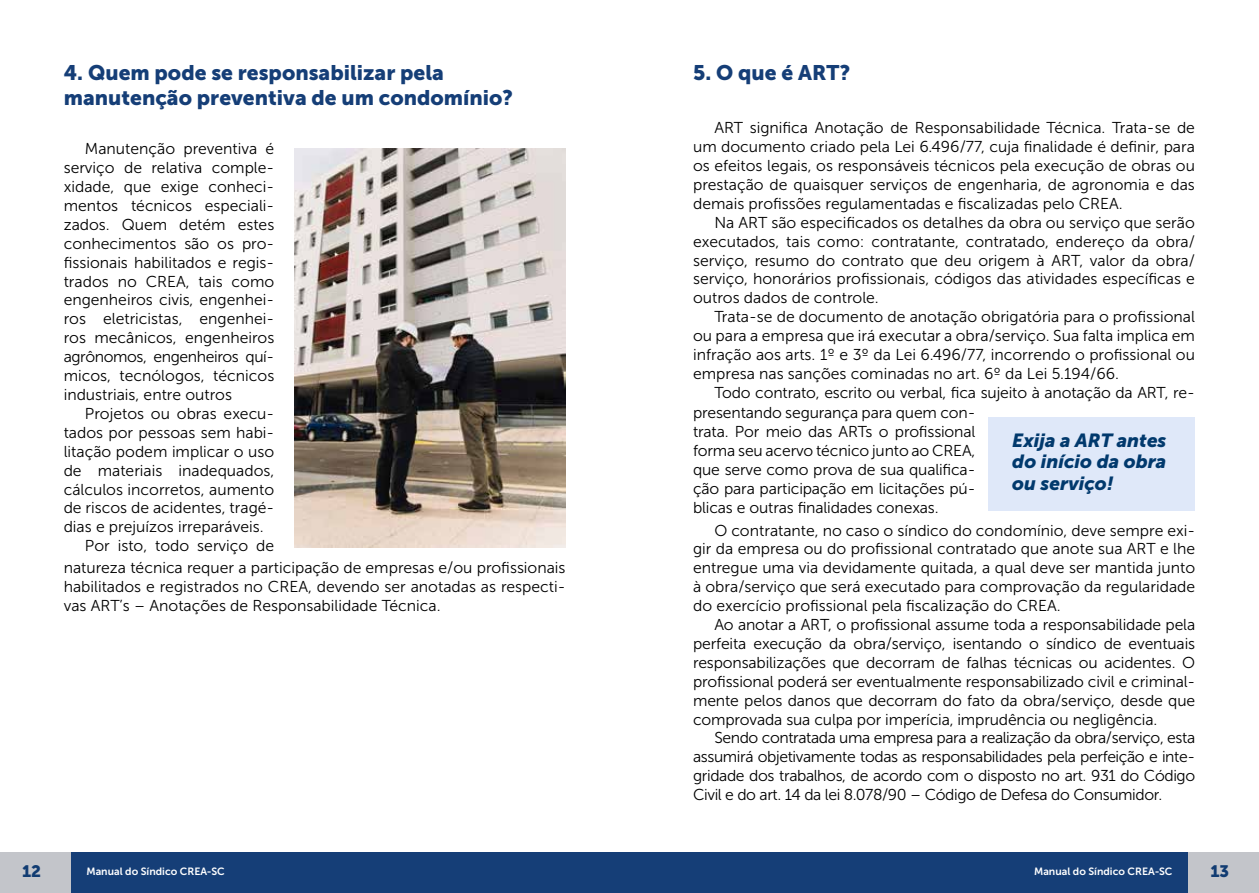
<style>
.page{position:relative;width:1259px;height:893px;background:#fff}
.page>*{position:absolute;margin:0;border:0;box-sizing:border-box;transform-origin:0 0}
.t1{font:21px/25.2px "Museo Sans 900";color:#153e77}
.t2{font:italic 18.9px/21.6px "Museo Sans 900";color:#01396d;text-align:justify}
.t3{font:16.5px "Museo Sans 900";color:#113c72}
.t4{font:15.75px/18.9px "Museo Sans 300";color:#000;text-align:justify}
.t5{font:10.5px "Museo Sans 700";color:#fff}
</style>
<div class="page">
<div style="left:629px;top:852px;width:630px;height:41px;background:#153e77"></div>
<div style="left:0;top:852px;width:629px;height:41px;background:#153e77"></div>
<div style="left:1188px;top:852px;width:71px;height:41px;background:#c3c5ca"></div>
<div style="left:0;top:852px;width:71px;height:41px;background:#c3c5ca"></div>
<div style="left:988px;top:417px;width:207px;height:94px;background:#dfe8f9"></div>
<img style="left:294px;top:149px;width:272px;height:398px">
<h1 class="t1" style="left:64px;top:59px;width:451px">4. Quem pode se responsabilizar pela manutenção preventiva de um condomínio?</h1>
<p class="t4" style="left:64px;top:140px;width:212px;text-indent:21px">Manutenção preventiva é serviço de relativa comple&shy;xidade, que exige conheci&shy;mentos técnicos especiali&shy;zados. Quem detém estes conhecimentos são os pro&shy;fissionais habilitados e regis&shy;trados no CREA, tais como engenheiros civis, engenhei&shy;ros eletricistas, engenhei&shy;ros mecânicos, engenheiros agrônomos, engenheiros quí&shy;micos, tecnólogos, técnicos industriais, entre outros</p>
<p class="t4" style="left:85px;top:404px;width:191px">Projetos ou obras execu-</p>
<p class="t4" style="left:64px;top:423px;width:212px">tados por pessoas sem habi-</p>
<p class="t4" style="left:64px;top:442px;width:212px">litação podem implicar o uso</p>
<p class="t4" style="left:64px;top:461px;width:212px">de materiais inadequados,</p>
<p class="t4" style="left:64px;top:480px;width:212px">cálculos incorretos, aumento</p>
<p class="t4" style="left:64px;top:499px;width:212px">de riscos de acidentes, tragé-</p>
<p class="t4" style="left:64px;top:518px;width:201px">dias e prejuízos irreparáveis.</p>
<p class="t4" style="left:85px;top:536px;width:191px">Por isto, todo serviço de</p>
<p class="t4" style="left:64px;top:558px;width:503px">natureza técnica requer a participação de empresas e/ou profissionais habilitados e registrados no CREA, devendo ser anotadas as respecti&shy;vas ART’s – Anotações de Responsabilidade Técnica.</p>
<h1 class="t1" style="left:693px;top:60px;width:158px">5. O que é ART?</h1>
<p class="t4" style="left:693px;top:118px;width:503px;text-indent:21px">ART significa Anotação de Responsabilidade Técnica. Trata-se de um documento criado pela Lei 6.496/77, cuja finalidade é definir, para os efeitos legais, os responsáveis técnicos pela execução de obras ou prestação de quaisquer serviços de engenharia, de agronomia e das demais profissões regulamentadas e fiscalizadas pelo CREA.</p>
<p class="t4" style="left:693px;top:213px;width:503px;text-indent:21px">Na ART são especificados os detalhes da obra ou serviço que serão executados, tais como: contratante, contratado, endereço da obra/ serviço, resumo do contrato que deu origem à ART, valor da obra/ serviço, honorários profissionais, códigos das atividades específicas e outros dados de controle.</p>
<p class="t4" style="left:693px;top:307px;width:503px;text-indent:21px">Trata-se de documento de anotação obrigatória para o profissional ou para a empresa que irá executar a obra/serviço. Sua falta implica em infração aos arts. 1º e 3º da Lei 6.496/77, incorrendo o profissional ou empresa nas sanções cominadas no art. 6º da Lei 5.194/66.</p>
<p class="t4" style="left:714px;top:383px;width:482px">Todo contrato, escrito ou verbal, fica sujeito à anotação da ART, re-</p>
<p class="t4" style="left:693px;top:403px;width:284px">presentando segurança para quem con&shy;trata. Por meio das ARTs o profissional forma seu acervo técnico junto ao CREA, que serve como prova de sua qualifica&shy;ção para participação em licitações pú&shy;blicas e outras finalidades conexas.</p>
<p class="t4" style="left:693px;top:521px;width:504px;text-indent:21px">O contratante, no caso o síndico do condomínio, deve sempre exi&shy;gir da empresa ou do profissional contratado que anote sua ART e lhe entregue uma via devidamente quitada, a qual deve ser mantida junto à obra/serviço que será executado para comprovação da regularidade do exercício profissional pela fiscalização do CREA.</p>
<p class="t4" style="left:693px;top:615px;width:503px;text-indent:21px">Ao anotar a ART, o profissional assume toda a responsabilidade pela perfeita execução da obra/serviço, isentando o síndico de eventuais responsabilizações que decorram de falhas técnicas ou acidentes. O profissional poderá ser eventualmente responsabilizado civil e criminal&shy;mente pelos danos que decorram do fato da obra/serviço, desde que comprovada sua culpa por imperícia, imprudência ou negligência.</p>
<p class="t4" style="left:693px;top:729px;width:503px;text-indent:21px">Sendo contratada uma empresa para a realização da obra/serviço, esta assumirá objetivamente todas as responsabilidades pela perfeição e inte&shy;gridade dos trabalhos, de acordo com o disposto no art. 931 do Código Civil e do art. 14 da lei 8.078/90 – Código de Defesa do Consumidor.</p>
<p class="t2" style="left:1012px;top:429px;width:156px">Exija a ART antes do início da obra ou serviço!</p>
<p class="t3" style="left:22px;top:862px;width:21px">12</p>
<p class="t5" style="left:86px;top:865px;width:140px">Manual do Síndico CREA-SC</p>
<p class="t5" style="left:1034px;top:865px;width:140px">Manual do Síndico CREA-SC</p>
<p class="t3" style="left:1210px;top:862px;width:20px">13</p>
</div>
